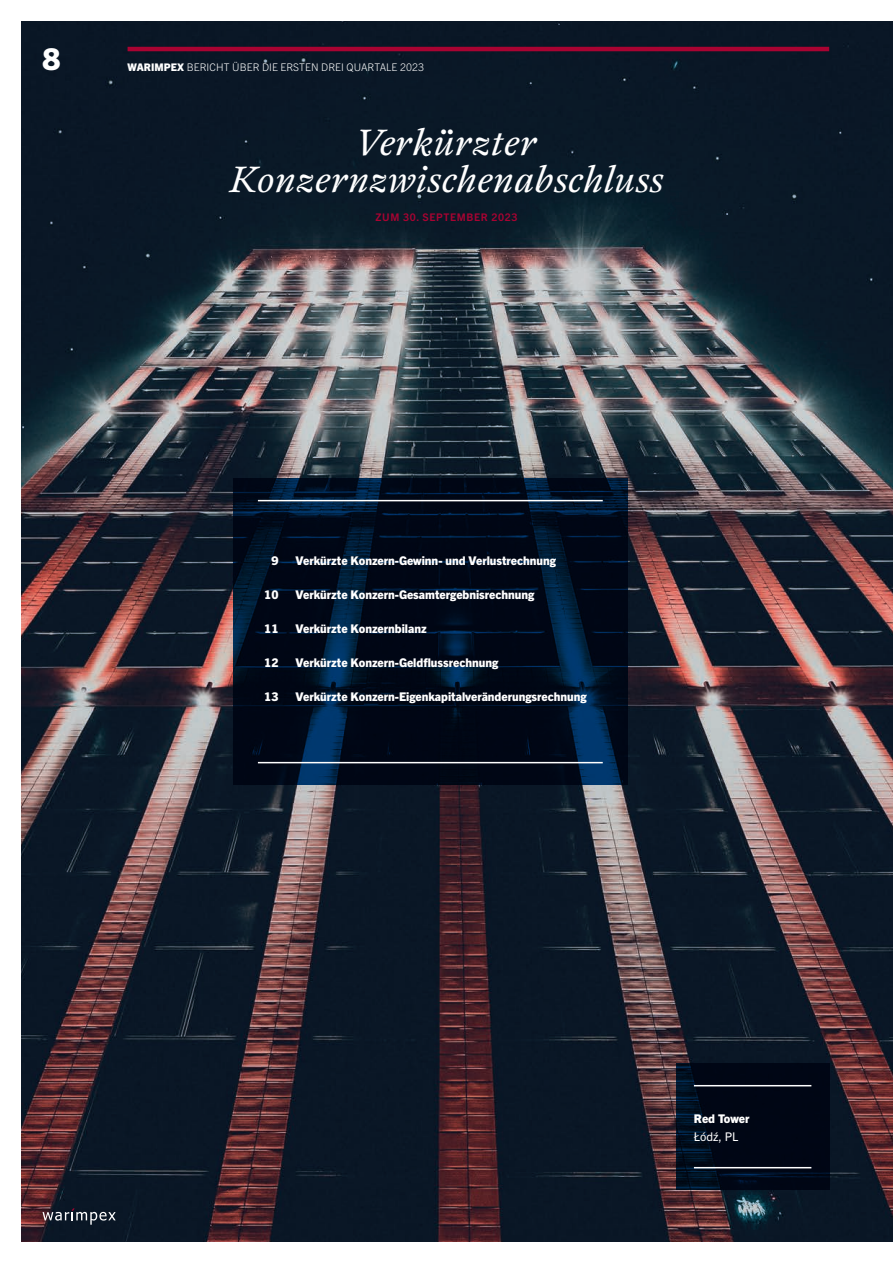
<style>
.page{position:relative;width:893px;height:1263px;background:#fff}
.page>*{position:absolute;margin:0;border:0;box-sizing:border-box;transform-origin:0 0}
.t1{font:italic 300 36px/37.5px "Antwerp";letter-spacing:.02em;color:#fff;text-align:center}
.t2{font:800 30px "Trade Gothic Next LT Pro";color:#fff}
.t3{font:800 12px "Trade Gothic Next LT Pro";color:#fff}
.t4{font:12px "Trade Gothic Next LT Pro";color:#fff}
.t5{font:300 10.5px "Trade Gothic Next LT Pro";letter-spacing:.01em;color:#fff}
.t6{font:700 10.5px "Trade Gothic Next LT Pro";letter-spacing:.06em;color:#a90332}
.s1{font-weight:800}
</style>
<div class="page">
<img style="left:21px;top:21px;width:872px;height:1221px">
<svg style="left:676px;top:1064px;width:153px;height:126px;background:#010a19"></svg>
<hr style="left:694px;top:1085px;width:117px;height:1px;background:#fff">
<hr style="left:694px;top:1167px;width:117px;height:1px;background:#fff">
<svg style="left:43px;top:1208px;width:73px;height:17px"></svg>
<hr style="left:128px;top:47px;width:701px;height:4px;background:#a90332">
<svg style="left:233px;top:479px;width:395px;height:306px;background:#000f22"></svg>
<hr style="left:258px;top:500px;width:345px;height:1px;background:#fff">
<hr style="left:258px;top:762px;width:345px;height:1px;background:#fff">
<h2 class="t2" style="left:43px;top:38px;width:19px">8</h2>
<p class="t5" style="left:128px;top:59px;width:298px"><span class="s1">WARIMPEX</span> BERICHT ÜBER DIE ERSTEN DREI QUARTALE 2023</p>
<h1 class="t1" style="left:230px;top:124px;width:435px">Verkürzter<br>Konzernzwischenabschluss</h1>
<p class="t6" style="left:375px;top:209px;width:144px">ZUM 30. SEPTEMBER 2023</p>
<p class="t3" style="left:271px;top:552px;width:9px">9</p>
<p class="t3" style="left:296px;top:552px;width:262px">Verkürzte Konzern-Gewinn- und Verlustrechnung</p>
<p class="t3" style="left:264px;top:586px;width:16px">10</p>
<p class="t3" style="left:296px;top:586px;width:240px">Verkürzte Konzern-Gesamtergebnisrechnung</p>
<p class="t3" style="left:264px;top:621px;width:16px">11</p>
<p class="t3" style="left:296px;top:621px;width:133px">Verkürzte Konzernbilanz</p>
<p class="t3" style="left:264px;top:655px;width:16px">12</p>
<p class="t3" style="left:296px;top:655px;width:204px">Verkürzte Konzern-Geldflussrechnung</p>
<p class="t3" style="left:264px;top:689px;width:16px">13</p>
<p class="t3" style="left:296px;top:689px;width:293px">Verkürzte Konzern-Eigenkapitalveränderungsrechnung</p>
<p class="t3" style="left:694px;top:1110px;width:57px">Red Tower</p>
<p class="t4" style="left:694px;top:1128px;width:46px">Łódź, PL</p>
</div>
